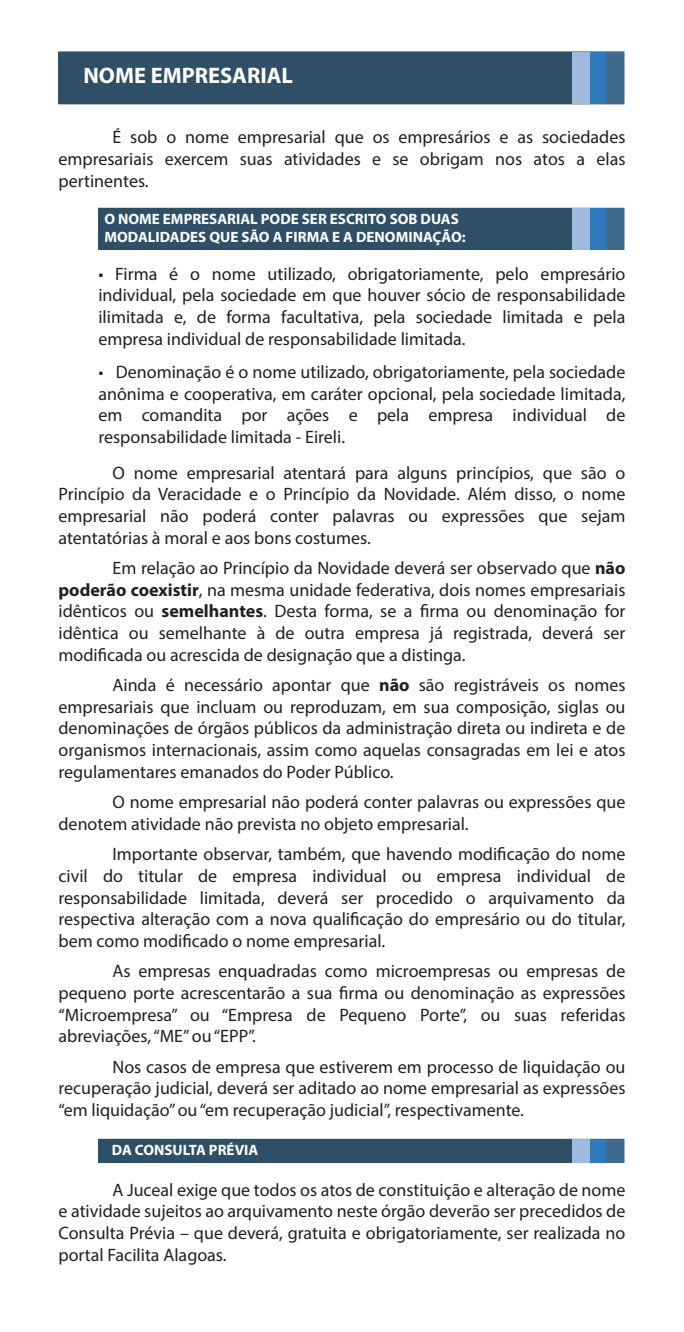
<style>
.page{position:relative;width:684px;height:1332px;background:#fff}
.page>*{position:absolute;margin:0;border:0;box-sizing:border-box;transform-origin:0 0}
.t1{font:700 22.5px "Myriad Pro";color:#fff}
.t2{font:18px/21.6px "Myriad Pro";color:#231f20}
.t3{font:700 15px "Myriad Pro";color:#fff}
.s1{font-weight:700}
</style>
<div class="page">
<div style="left:59px;top:52px;width:565px;height:52px;background:#2e4f66"></div>
<div style="left:573px;top:52px;width:17px;height:52px;background:#9ebade"></div>
<div style="left:590px;top:52px;width:17px;height:52px;background:#2e7abd"></div>
<div style="left:607px;top:52px;width:17px;height:52px;background:#406b8f"></div>
<div style="left:98px;top:208px;width:475px;height:42px;background:#2e4f66"></div>
<div style="left:573px;top:208px;width:17px;height:42px;background:#9ebade"></div>
<div style="left:590px;top:208px;width:17px;height:42px;background:#2e7abd"></div>
<div style="left:607px;top:208px;width:17px;height:42px;background:#406b8f"></div>
<div style="left:98px;top:1139px;width:475px;height:23px;background:#2e4f66"></div>
<div style="left:573px;top:1139px;width:17px;height:23px;background:#9ebade"></div>
<div style="left:590px;top:1139px;width:17px;height:23px;background:#2e7abd"></div>
<div style="left:607px;top:1139px;width:17px;height:23px;background:#406b8f"></div>
<p class="t1" style="left:83px;top:61px;width:211px">NOME EMPRESARIAL</p>
<p class="t2" style="left:112px;top:126px;width:514px">É sob o nome empresarial que os empresários e as sociedades</p>
<p class="t2" style="left:58px;top:148px;width:569px">empresariais exercem suas atividades e se obrigam nos atos a elas</p>
<p class="t2" style="left:58px;top:169px;width:92px">pertinentes.</p>
<p class="t3" style="left:104px;top:209px;width:356px">O NOME EMPRESARIAL PODE SER ESCRITO SOB DUAS</p>
<p class="t3" style="left:104px;top:227px;width:363px">MODALIDADES QUE SÃO A FIRMA E A DENOMINAÇÃO:</p>
<p class="t2" style="left:98px;top:263px;width:529px">• Firma é o nome utilizado, obrigatoriamente, pelo empresário</p>
<p class="t2" style="left:98px;top:284px;width:529px">individual, pela sociedade em que houver sócio de responsabilidade</p>
<p class="t2" style="left:98px;top:306px;width:529px">ilimitada e, de forma facultativa, pela sociedade limitada e pela</p>
<p class="t2" style="left:98px;top:327px;width:369px">empresa individual de responsabilidade limitada.</p>
<p class="t2" style="left:98px;top:361px;width:529px">• Denominação é o nome utilizado, obrigatoriamente, pela sociedade anônima e cooperativa, em caráter opcional, pela sociedade limitada,</p>
<p class="t2" style="left:98px;top:404px;width:529px">em comandita por ações e pela empresa individual de</p>
<p class="t2" style="left:98px;top:426px;width:248px">responsabilidade limitada - Eireli.</p>
<p class="t2" style="left:58px;top:462px;width:568px;text-align:right">O nome empresarial atentará para alguns princípios, que são o<br>Princípio da Veracidade e o Princípio da Novidade. Além disso, o nome</p>
<p class="t2" style="left:58px;top:505px;width:568px">empresarial não poderá conter palavras ou expressões que sejam</p>
<p class="t2" style="left:58px;top:527px;width:314px">atentatórias à moral e aos bons costumes.</p>
<p class="t2" style="left:58px;top:557px;width:569px;text-align:right">Em relação ao Princípio da Novidade deverá ser observado que <span class="s1">não poderão coexistir</span>, na mesma unidade federativa, dois nomes empresariais</p>
<p class="t2" style="left:58px;top:600px;width:569px">idênticos ou <span class="s1">semelhantes</span>. Desta forma, se a firma ou denominação for</p>
<p class="t2" style="left:58px;top:622px;width:568px">idêntica ou semelhante à de outra empresa já registrada, deverá ser</p>
<p class="t2" style="left:58px;top:644px;width:409px">modificada ou acrescida de designação que a distinga.</p>
<p class="t2" style="left:112px;top:674px;width:515px">Ainda é necessário apontar que <span class="s1">não</span> são registráveis os nomes</p>
<p class="t2" style="left:58px;top:696px;width:569px;text-align:justify">empresariais que incluam ou reproduzam, em sua composição, siglas ou denominações de órgãos públicos da administração direta ou indireta e de organismos internacionais, assim como aquelas consagradas em lei e atos regulamentares emanados do Poder Público.</p>
<p class="t2" style="left:58px;top:791px;width:568px;text-indent:54px">O nome empresarial não poderá conter palavras ou expressões que denotem atividade não prevista no objeto empresarial.</p>
<p class="t2" style="left:112px;top:843px;width:514px">Importante observar, também, que havendo modificação do nome</p>
<p class="t2" style="left:58px;top:865px;width:568px">civil do titular de empresa individual ou empresa individual de</p>
<p class="t2" style="left:58px;top:887px;width:568px">responsabilidade limitada, deverá ser procedido o arquivamento da</p>
<p class="t2" style="left:58px;top:908px;width:568px">respectiva alteração com a nova qualificação do empresário ou do titular, bem como modificado o nome empresarial.</p>
<p class="t2" style="left:58px;top:960px;width:568px;text-align:right">As empresas enquadradas como microempresas ou empresas de pequeno porte acrescentarão a sua firma ou denominação as expressões</p>
<p class="t2" style="left:58px;top:1004px;width:568px">“Microempresa” ou “Empresa de Pequeno Porte”, ou suas referidas</p>
<p class="t2" style="left:58px;top:1025px;width:199px">abreviações, “ME” ou “EPP”.</p>
<p class="t2" style="left:58px;top:1056px;width:568px;text-align:justify;text-indent:54px">Nos casos de empresa que estiverem em processo de liquidação ou recuperação judicial, deverá ser aditado ao nome empresarial as expressões “em liquidação” ou “em recuperação judicial”, respectivamente.</p>
<p class="t3" style="left:112px;top:1140px;width:148px">DA CONSULTA PRÉVIA</p>
<p class="t2" style="left:58px;top:1179px;width:568px;text-align:justify;text-indent:54px">A Juceal exige que todos os atos de constituição e alteração de nome e atividade sujeitos ao arquivamento neste órgão deverão ser precedidos de Consulta Prévia – que deverá, gratuita e obrigatoriamente, ser realizada no portal Facilita Alagoas.</p>
</div>
